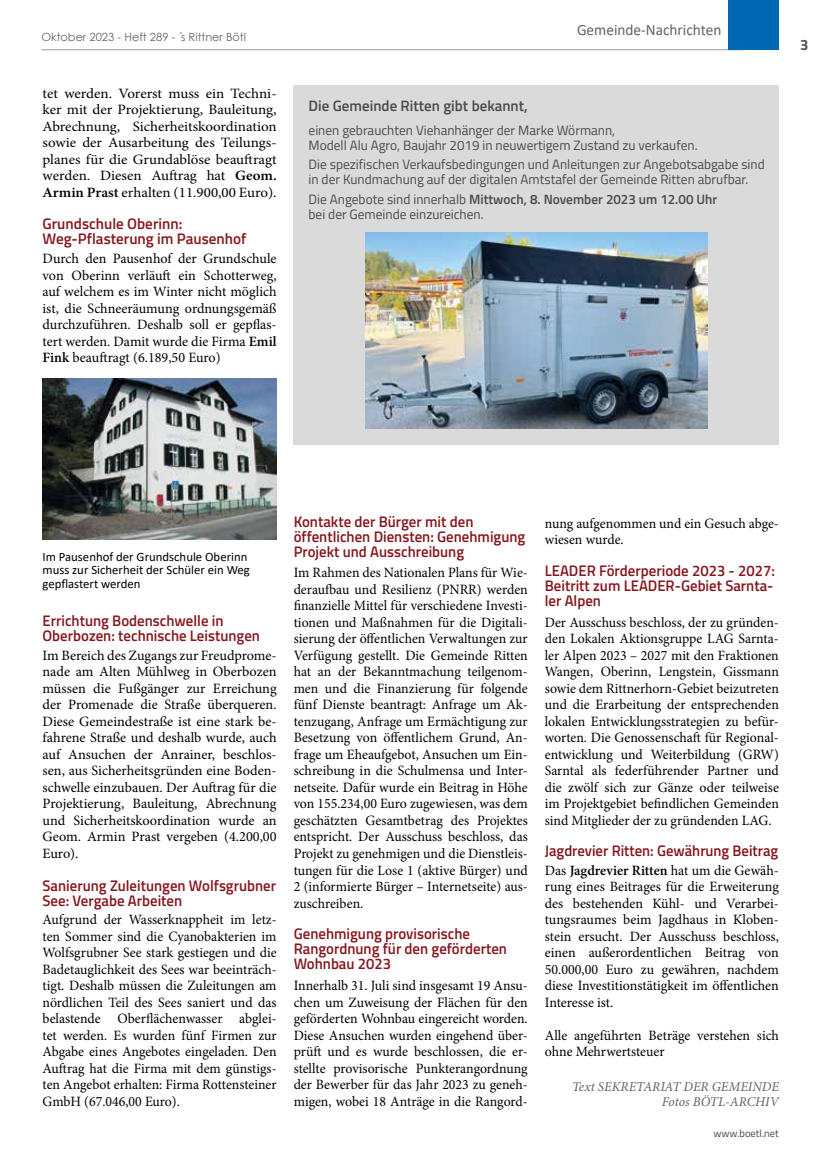
<style>
.page{position:relative;width:830px;height:1170px;background:#fff}
.page>*{position:absolute;margin:0;border:0;box-sizing:border-box;transform-origin:0 0}
.t1{font:15.75px "Calibri";color:#636362}
.t2{font:600 15.3px/15px "Titillium Web";color:#86171e}
.t3{font:600 15.3px "Titillium Web";color:#86171e;scale:.96 1}
.t4{font:600 15px "Titillium Web";color:#4a4a49}
.t5{font:700 15px "Titillium Web";color:#575756}
.t6{font:14.25px/16.5px "Minion Pro";color:#000;text-align:justify}
.t7{font:14.25px/16.5px "Minion Pro";color:#000;text-align:justify;scale:1.05 1}
.t8{font:13.5px/15px "Titillium Web";color:#4a4a49}
.t9{font:italic 13.5px/15px "Minion Pro";color:#636362;text-align:right}
.t10{font:12.75px/13.5px "Calibri";color:#000}
.t11{font:11.25px "Century Gothic";color:#636362}
.t12{font:10.5px "Titillium Web";color:#4a4a49}
.s1{font-weight:600}
</style>
<div class="page">
<hr style="left:41px;top:49px;width:703px;height:1px;background:#9d9d9c">
<div style="left:728px;top:0;width:50px;height:50px;background:#0067b2"></div>
<img style="left:43px;top:379px;width:233px;height:160px">
<div style="left:293px;top:85px;width:485px;height:360px;background:#dadada"></div>
<img style="left:366px;top:233px;width:341px;height:195px">
<p class="t11" style="left:41px;top:29px;width:206px">Oktober 2023 - Heft 289 - ´s Rittner Bötl</p>
<p class="t7" style="left:43px;top:85px;width:224px">tet werden. Vorerst muss ein Techni&shy;ker mit der Projektierung, Bauleitung, Abrechnung, Sicherheitskoordination sowie der Ausarbeitung des Teilungs&shy;planes für die Grundablöse beauftragt werden. Diesen Auftrag hat <span class="s1">Geom.<br>Armin Prast</span> erhalten (11.900,00 Euro).</p>
<p class="t2" style="left:43px;top:215px;width:205px">Grundschule Oberinn:<br>Weg-Pflasterung im Pausenhof</p>
<p class="t6" style="left:43px;top:250px;width:235px">Durch den Pausenhof der Grundschule von Oberinn verläuft ein Schotterweg, auf welchem es im Winter nicht möglich ist, die Schneeräumung ordnungsgemäß durchzuführen. Deshalb soll er gepflas&shy;tert werden. Damit wurde die Firma <span class="s1">Emil Fink</span> beauftragt (6.189,50 Euro)</p>
<p class="t1" style="left:576px;top:18px;width:146px">Gemeinde-Nachrichten</p>
<p class="t4" style="left:308px;top:95px;width:221px">Die Gemeinde Ritten gibt bekannt,</p>
<p class="t8" style="left:308px;top:122px;width:390px">einen gebrauchten Viehanhänger der Marke Wörmann,<br>Modell Alu Agro, Baujahr 2019 in neuwertigem Zustand zu verkaufen.</p>
<p class="t8" style="left:308px;top:156px;width:457px">Die spezifischen Verkaufsbedingungen und Anleitungen zur Angebotsabgabe sind in der Kundmachung auf der digitalen Amtstafel der Gemeinde Ritten abrufbar.</p>
<p class="t8" style="left:308px;top:191px;width:410px">Die Angebote sind innerhalb <span class="s1">Mittwoch, 8. November 2023 um 12.00 Uhr </span>bei der Gemeinde einzureichen.</p>
<p class="t5" style="left:799px;top:33px;width:10px">3</p>
<p class="t10" style="left:43px;top:549px;width:209px">Im Pausenhof der Grundschule Oberinn muss zur Sicherheit der Schüler ein Weg gepflastert werden</p>
<p class="t2" style="left:43px;top:612px;width:219px">Errichtung Bodenschwelle in<br>Oberbozen: technische Leistungen</p>
<p class="t6" style="left:43px;top:647px;width:235px">Im Bereich des Zugangs zur Freudprome&shy;nade am Alten Mühlweg in Oberbozen müssen die Fußgänger zur Erreichung der Promenade die Straße überqueren.<br>Diese Gemeindestraße ist eine stark be&shy;fahrene Straße und deshalb wurde, auch auf Ansuchen der Anrainer, beschlos&shy;sen, aus Sicherheitsgründen eine Boden&shy;schwelle einzubauen. Der Auftrag für die Projektierung, Bauleitung, Abrechnung und Sicherheitskoordination wurde an Geom. Armin Prast vergeben (4.200,00<br>Euro).</p>
<p class="t2" style="left:43px;top:877px;width:235px">Sanierung Zuleitungen Wolfsgrubner<br>See: Vergabe Arbeiten</p>
<p class="t6" style="left:43px;top:911px;width:235px">Aufgrund der Wasserknappheit im letz&shy;ten Sommer sind die Cyanobakterien im Wolfsgrubner See stark gestiegen und die Badetauglichkeit des Sees war beeinträch&shy;tigt. Deshalb müssen die Zuleitungen am nördlichen Teil des Sees saniert und das belastende Oberflächenwasser abglei&shy;tet werden. Es wurden fünf Firmen zur Abgabe eines Angebotes eingeladen. Den Auftrag hat die Firma mit dem günstigs&shy;ten Angebot erhalten: Firma Rottensteiner GmbH (67.046,00 Euro).</p>
<p class="t2" style="left:293px;top:513px;width:233px">Kontakte der Bürger mit den öffentlichen Diensten: Genehmigung<br>Projekt und Ausschreibung</p>
<p class="t6" style="left:293px;top:564px;width:235px">Im Rahmen des Nationalen Plans für Wie&shy;deraufbau und Resilienz (PNRR) werden finanzielle Mittel für verschiedene Investi&shy;tionen und Maßnahmen für die Digitali&shy;sierung der öffentlichen Verwaltungen zur Verfügung gestellt. Die Gemeinde Ritten hat an der Bekanntmachung teilgenom&shy;men und die Finanzierung für folgende fünf Dienste beantragt: Anfrage um Ak&shy;tenzugang, Anfrage um Ermächtigung zur Besetzung von öffentlichem Grund, An&shy;frage um Eheaufgebot, Ansuchen um Ein&shy;schreibung in die Schulmensa und Inter&shy;netseite. Dafür wurde ein Beitrag in Höhe von 155.234,00 Euro zugewiesen, was dem geschätzten Gesamtbetrag des Projektes entspricht. Der Ausschuss beschloss, das Projekt zu genehmigen und die Dienstleis&shy;tungen für die Lose 1 (aktive Bürger) und 2 (informierte Bürger – Internetseite) aus&shy;zuschreiben.</p>
<p class="t2" style="left:293px;top:925px;width:215px">Genehmigung provisorische<br>Rangordnung für den geförderten<br>Wohnbau 2023</p>
<p class="t6" style="left:293px;top:977px;width:235px">Innerhalb 31. Juli sind insgesamt 19 Ansu&shy;chen um Zuweisung der Flächen für den geförderten Wohnbau eingereicht worden.<br>Diese Ansuchen wurden eingehend über&shy;prüft und es wurde beschlossen, die er&shy;stellte provisorische Punkterangordnung der Bewerber für das Jahr 2023 zu geneh&shy;migen, wobei 18 Anträge in die Rangord-</p>
<p class="t6" style="left:544px;top:514px;width:235px">nung aufgenommen und ein Gesuch abge&shy;wiesen wurde.</p>
<p class="t2" style="left:544px;top:562px;width:231px;text-align:justify">LEADER Förderperiode 2023 - 2027:<br>Beitritt zum LEADER-Gebiet Sarnta&shy;ler Alpen</p>
<p class="t6" style="left:544px;top:614px;width:235px">Der Ausschuss beschloss, der zu gründen&shy;den Lokalen Aktionsgruppe LAG Sarnta&shy;ler Alpen 2023 – 2027 mit den Fraktionen Wangen, Oberinn, Lengstein, Gissmann sowie dem Rittnerhorn-Gebiet beizutreten und die Erarbeitung der entsprechenden lokalen Entwicklungsstrategien zu befür&shy;worten. Die Genossenschaft für Regional&shy;entwicklung und Weiterbildung (GRW)<br>Sarntal als federführender Partner und die zwölf sich zur Gänze oder teilweise im Projektgebiet befindlichen Gemeinden sind Mitglieder der zu gründenden LAG.</p>
<p class="t3" style="left:544px;top:839px;width:245px">Jagdrevier Ritten: Gewährung Beitrag</p>
<p class="t6" style="left:544px;top:861px;width:235px">Das <span class="s1">Jagdrevier Ritten</span> hat um die Gewäh&shy;rung eines Beitrages für die Erweiterung des bestehenden Kühl- und Verarbei&shy;tungsraumes beim Jagdhaus in Kloben&shy;stein ersucht. Der Ausschuss beschloss, einen außerordentlichen Beitrag von 50.000,00 Euro zu gewähren, nachdem diese Investitionstätigkeit im öffentlichen Interesse ist.</p>
<p class="t6" style="left:544px;top:1026px;width:235px">Alle angeführten Beträge verstehen sich ohne Mehrwertsteuer</p>
<p class="t9" style="left:572px;top:1078px;width:208px">Text SEKRETARIAT DER GEMEINDE<br>Fotos BÖTL-ARCHIV</p>
<p class="t12" style="left:713px;top:1125px;width:67px">www.boetl.net</p>
</div>
